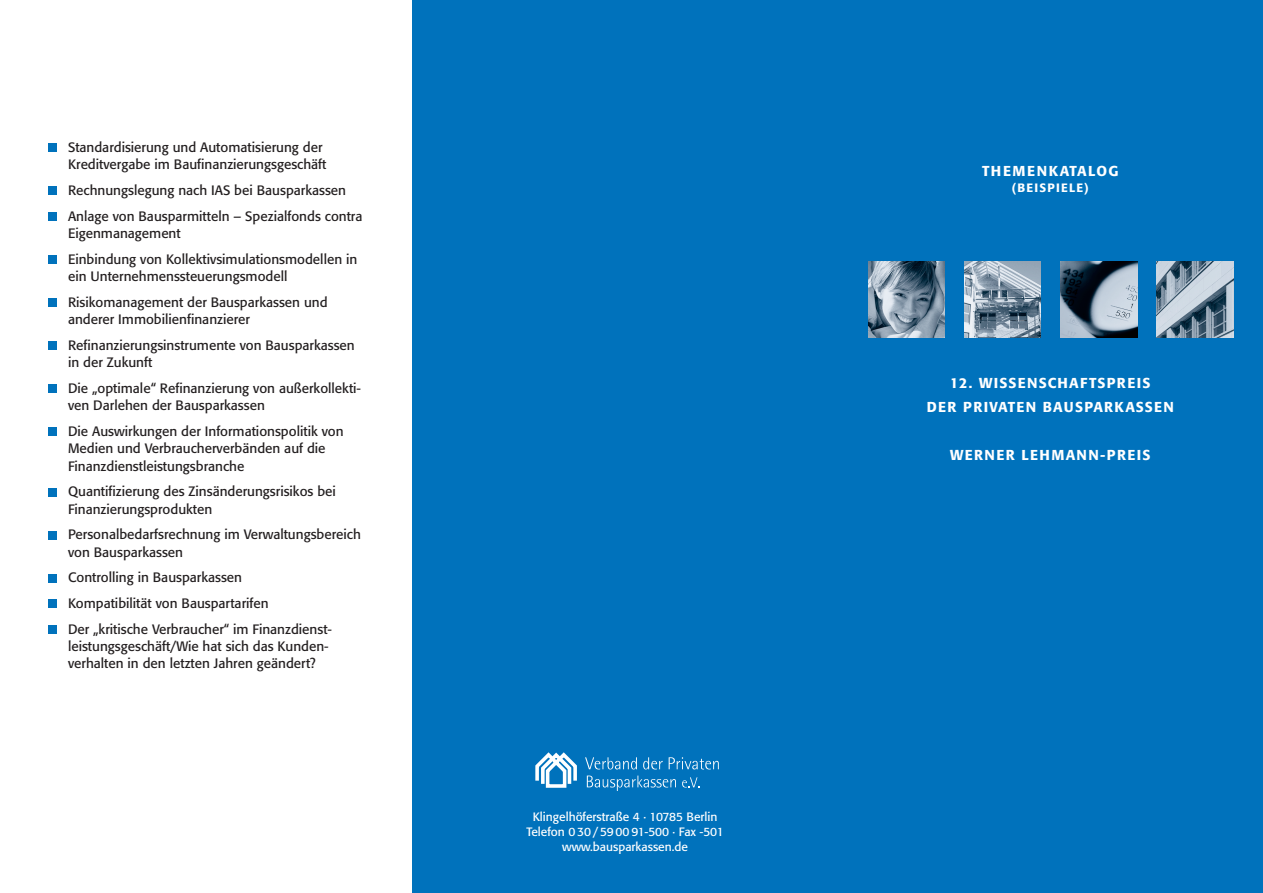
<style>
.page{position:relative;width:1263px;height:893px;background:#fff}
.page>*{position:absolute;margin:0;border:0;box-sizing:border-box;transform-origin:0 0}
.t1{font:500 14.25px/24px "Formata";letter-spacing:.09em;color:#fff;text-align:center}
.t2{font:13.5px/25.8px "Formata";color:#231f20}
.t3{font:12px/15px "Formata";color:#fff;text-align:center}
.t4{font:500 12px "Formata";letter-spacing:.1em;color:#fff}
</style>
<div class="page">
<div style="left:412px;top:0;width:851px;height:893px;background:#0072bc"></div>
<img style="left:1157px;top:261px;width:76px;height:76px">
<img style="left:1061px;top:261px;width:76px;height:76px">
<img style="left:964px;top:261px;width:77px;height:76px">
<img style="left:868px;top:261px;width:76px;height:76px">
<svg style="left:535px;top:752px;width:42px;height:36px"></svg>
<svg style="left:585px;top:757px;width:52px;height:12px"></svg>
<svg style="left:643px;top:757px;width:20px;height:12px"></svg>
<svg style="left:669px;top:757px;width:50px;height:12px"></svg>
<svg style="left:587px;top:776px;width:89px;height:15px"></svg>
<svg style="left:682px;top:777px;width:17px;height:10px"></svg>
<div style="left:48px;top:187px;width:9px;height:8px;background:#0072bc"></div>
<div style="left:48px;top:212px;width:9px;height:9px;background:#0072bc"></div>
<div style="left:48px;top:255px;width:9px;height:9px;background:#0072bc"></div>
<div style="left:48px;top:298px;width:9px;height:9px;background:#0072bc"></div>
<div style="left:48px;top:341px;width:9px;height:9px;background:#0072bc"></div>
<div style="left:48px;top:384px;width:9px;height:9px;background:#0072bc"></div>
<div style="left:48px;top:427px;width:9px;height:9px;background:#0072bc"></div>
<div style="left:48px;top:488px;width:9px;height:8px;background:#0072bc"></div>
<div style="left:48px;top:531px;width:9px;height:8px;background:#0072bc"></div>
<div style="left:48px;top:574px;width:9px;height:8px;background:#0072bc"></div>
<div style="left:48px;top:600px;width:9px;height:8px;background:#0072bc"></div>
<div style="left:48px;top:625px;width:9px;height:9px;background:#0072bc"></div>
<div style="left:48px;top:144px;width:9px;height:8px;background:#0072bc"></div>
<p class="t2" style="left:68px;top:140px;width:260px;line-height:17.2px">Standardisierung und Automatisierung der<br>Kreditvergabe im Baufinanzierungsgeschäft</p>
<p class="t2" style="left:68px;top:179px;width:296px">Rechnungslegung nach IAS bei Bausparkassen<br>Anlage von Bausparmitteln – Spezialfonds contra</p>
<p class="t2" style="left:68px;top:222px;width:291px">Eigenmanagement<br>Einbindung von Kollektivsimulationsmodellen in</p>
<p class="t2" style="left:68px;top:265px;width:261px">ein Unternehmenssteuerungsmodell<br>Risikomanagement der Bausparkassen und</p>
<p class="t2" style="left:68px;top:308px;width:288px">anderer Immobilienfinanzierer<br>Refinanzierungsinstrumente von Bausparkassen</p>
<p class="t2" style="left:68px;top:351px;width:295px">in der Zukunft<br>Die „optimale“ Refinanzierung von außerkollekti-</p>
<p class="t2" style="left:68px;top:394px;width:277px">ven Darlehen der Bausparkassen<br>Die Auswirkungen der Informationspolitik von</p>
<p class="t2" style="left:68px;top:441px;width:259px;line-height:17.2px">Medien und Verbraucherverbänden auf die<br>Finanzdienstleistungsbranche</p>
<p class="t2" style="left:68px;top:484px;width:269px;line-height:17.2px">Quantifizierung des Zinsänderungsrisikos bei<br>Finanzierungsprodukten</p>
<p class="t2" style="left:68px;top:527px;width:294px;line-height:17.2px">Personalbedarfsrechnung im Verwaltungsbereich von Bausparkassen</p>
<p class="t2" style="left:68px;top:566px;width:266px">Controlling in Bausparkassen<br>Kompatibilität von Bauspartarifen<br>Der „kritische Verbraucher“ im Finanzdienst-</p>
<p class="t2" style="left:68px;top:639px;width:262px;line-height:17.2px">leistungsgeschäft/Wie hat sich das Kunden&shy;verhalten in den letzten Jahren geändert?</p>
<p class="t3" style="left:526px;top:810px;width:199px">Klingelhöferstraße 4 · 10785 Berlin<br>Telefon 030 / 59 00 91-500 · Fax -501 www.bausparkassen.de</p>
<p class="t1" style="left:982px;top:160px;width:138px">THEMENKATALOG</p>
<p class="t4" style="left:1012px;top:183px;width:78px">(BEISPIELE)</p>
<p class="t1" style="left:927px;top:373px;width:248px">12. WISSENSCHAFTSPREIS<br>DER PRIVATEN BAUSPARKASSEN</p>
<p class="t1" style="left:950px;top:445px;width:202px">WERNER LEHMANN-PREIS</p>
</div>
